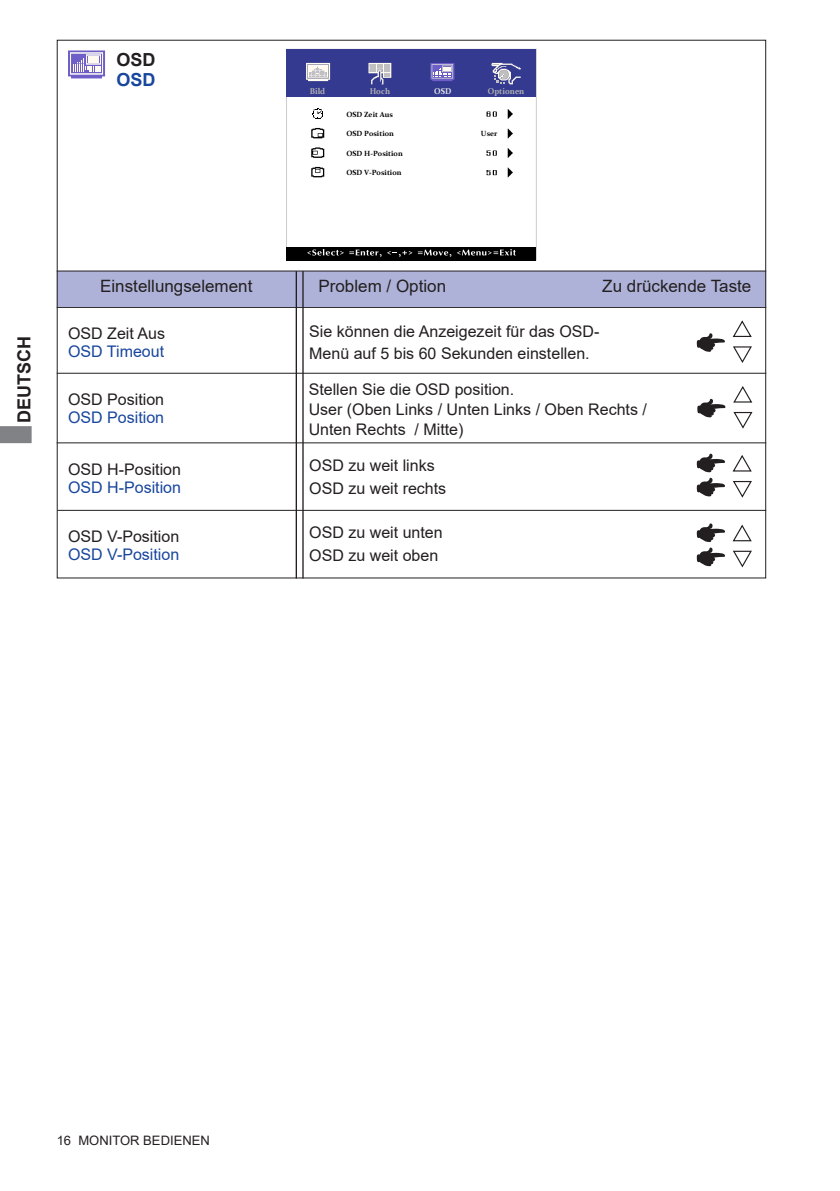
<style>
.page{position:relative;width:840px;height:1191px;background:#fff}
.page>*{position:absolute;margin:0;border:0;box-sizing:border-box;transform-origin:0 0}
.t1{font:700 18px "Arial";color:#231f20}
.t2{font:700 18px "Arial";color:#18469d}
.t3{font:17px "Arial";color:#231f20}
.t4{font:16px/22.6px "Arial";color:#231f20}
.t5{font:16px "Arial";color:#18469d}
.t6{font:13px "Arial";color:#231f20}
.t7{font:700 8.4px "Constantia";color:#b3b3b3;scale:.95 1}
.t8{font:700 8.4px "Constantia";color:#e6e6e6;scale:.95 1}
.t9{font:700 7.4px "Constantia";color:#000}
</style>
<div class="page">
<svg style="left:0;top:426px;width:32px;height:17px"></svg>
<hr style="left:57px;top:307px;width:708px;height:1px;background:#231f20">
<hr style="left:57px;top:373px;width:708px;height:1px;background:#231f20">
<hr style="left:57px;top:510px;width:708px;height:1px;background:#231f20">
<div style="left:57px;top:271px;width:708px;height:36px;background:#aeb2d8;border:2px solid #aeb2d8"></div>
<hr style="left:57px;top:270px;width:708px;height:1px;background:#231f20">
<hr style="left:295px;top:271px;width:2px;height:307px;background:#231f20">
<hr style="left:302px;top:271px;width:1px;height:307px;background:#231f20">
<svg style="left:696px;top:454px;width:29px;height:42px"></svg>
<svg style="left:732px;top:455px;width:19px;height:42px"></svg>
<svg style="left:696px;top:523px;width:29px;height:43px"></svg>
<svg style="left:732px;top:524px;width:19px;height:43px"></svg>
<svg style="left:696px;top:333px;width:29px;height:19px"></svg>
<svg style="left:732px;top:320px;width:19px;height:43px"></svg>
<hr style="left:57px;top:442px;width:708px;height:1px;background:#231f20">
<div style="left:286px;top:49px;width:250px;height:48px;background:#343a90"></div>
<div style="left:286px;top:247px;width:250px;height:13px;background:#000"></div>
<svg style="left:306px;top:62px;width:25px;height:20px"></svg>
<svg style="left:306px;top:63px;width:24px;height:18px"></svg>
<svg style="left:369px;top:62px;width:23px;height:16px"></svg>
<svg style="left:368px;top:63px;width:23px;height:21px"></svg>
<svg style="left:430px;top:63px;width:24px;height:18px"></svg>
<svg style="left:507px;top:109px;width:5px;height:10px"></svg>
<svg style="left:507px;top:129px;width:5px;height:9px"></svg>
<svg style="left:507px;top:148px;width:5px;height:10px"></svg>
<svg style="left:507px;top:168px;width:5px;height:9px"></svg>
<svg style="left:486px;top:111px;width:10px;height:6px"></svg>
<svg style="left:486px;top:150px;width:10px;height:6px"></svg>
<svg style="left:486px;top:170px;width:10px;height:5px"></svg>
<svg style="left:491px;top:63px;width:29px;height:21px"></svg>
<svg style="left:312px;top:108px;width:11px;height:11px"></svg>
<svg style="left:313px;top:127px;width:12px;height:12px"></svg>
<svg style="left:311px;top:128px;width:13px;height:10px"></svg>
<svg style="left:311px;top:147px;width:13px;height:11px"></svg>
<svg style="left:313px;top:166px;width:12px;height:12px"></svg>
<svg style="left:311px;top:167px;width:13px;height:10px"></svg>
<svg style="left:307px;top:249px;width:74px;height:8px"></svg>
<svg style="left:387px;top:249px;width:128px;height:8px"></svg>
<svg style="left:68px;top:50px;width:37px;height:28px"></svg>
<div style="left:88px;top:56px;width:11px;height:6px;background:#fffaf0"></div>
<svg style="left:697px;top:398px;width:28px;height:19px"></svg>
<svg style="left:733px;top:386px;width:19px;height:42px"></svg>
<p class="t1" style="left:116px;top:47px;width:41px">OSD</p>
<p class="t2" style="left:116px;top:67px;width:41px">OSD</p>
<p class="t7" style="left:309px;top:85px;width:18px">Bild</p>
<p class="t7" style="left:369px;top:85px;width:23px">Hoch</p>
<p class="t8" style="left:434px;top:85px;width:20px">OSD</p>
<p class="t7" style="left:487px;top:85px;width:40px">Optionen</p>
<p class="t9" style="left:346px;top:109px;width:48px">OSD Zeit Aus</p>
<p class="t9" style="left:346px;top:128px;width:49px">OSD Position</p>
<p class="t9" style="left:346px;top:148px;width:58px">OSD H-Position</p>
<p class="t9" style="left:346px;top:167px;width:57px">OSD V-Position</p>
<p class="t9" style="left:480px;top:129px;width:18px">User</p>
<p class="t1" style="left:11px;top:422px;width:88px;rotate:-90deg">DEUTSCH</p>
<p class="t3" style="left:100px;top:275px;width:154px">Einstellungselement</p>
<p class="t3" style="left:318px;top:275px;width:129px">Problem / Option</p>
<p class="t3" style="left:602px;top:275px;width:150px">Zu drückende Taste</p>
<p class="t4" style="left:68px;top:322px;width:98px">OSD Zeit Aus</p>
<p class="t5" style="left:68px;top:341px;width:98px">OSD Timeout</p>
<p class="t4" style="left:68px;top:388px;width:98px">OSD Position</p>
<p class="t5" style="left:68px;top:407px;width:98px">OSD Position</p>
<p class="t4" style="left:68px;top:457px;width:114px">OSD H-Position</p>
<p class="t5" style="left:68px;top:476px;width:114px">OSD H-Position</p>
<p class="t4" style="left:68px;top:525px;width:113px">OSD V-Position</p>
<p class="t5" style="left:68px;top:543px;width:113px">OSD V-Position</p>
<p class="t4" style="left:309px;top:319px;width:291px">Sie können die Anzeigezeit für das OSD-<br>Menü auf 5 bis 60 Sekunden einstellen.</p>
<p class="t4" style="left:308px;top:379px;width:339px;line-height:19.8px">Stellen Sie die OSD position.<br>User (Oben Links / Unten Links / Oben Rechts /<br>Unten Rechts / Mitte)</p>
<p class="t4" style="left:309px;top:454px;width:138px">OSD zu weit links<br>OSD zu weit rechts</p>
<p class="t4" style="left:309px;top:521px;width:135px">OSD zu weit unten<br>OSD zu weit oben</p>
<p class="t6" style="left:57px;top:1131px;width:154px">16 MONITOR BEDIENEN</p>
</div>
